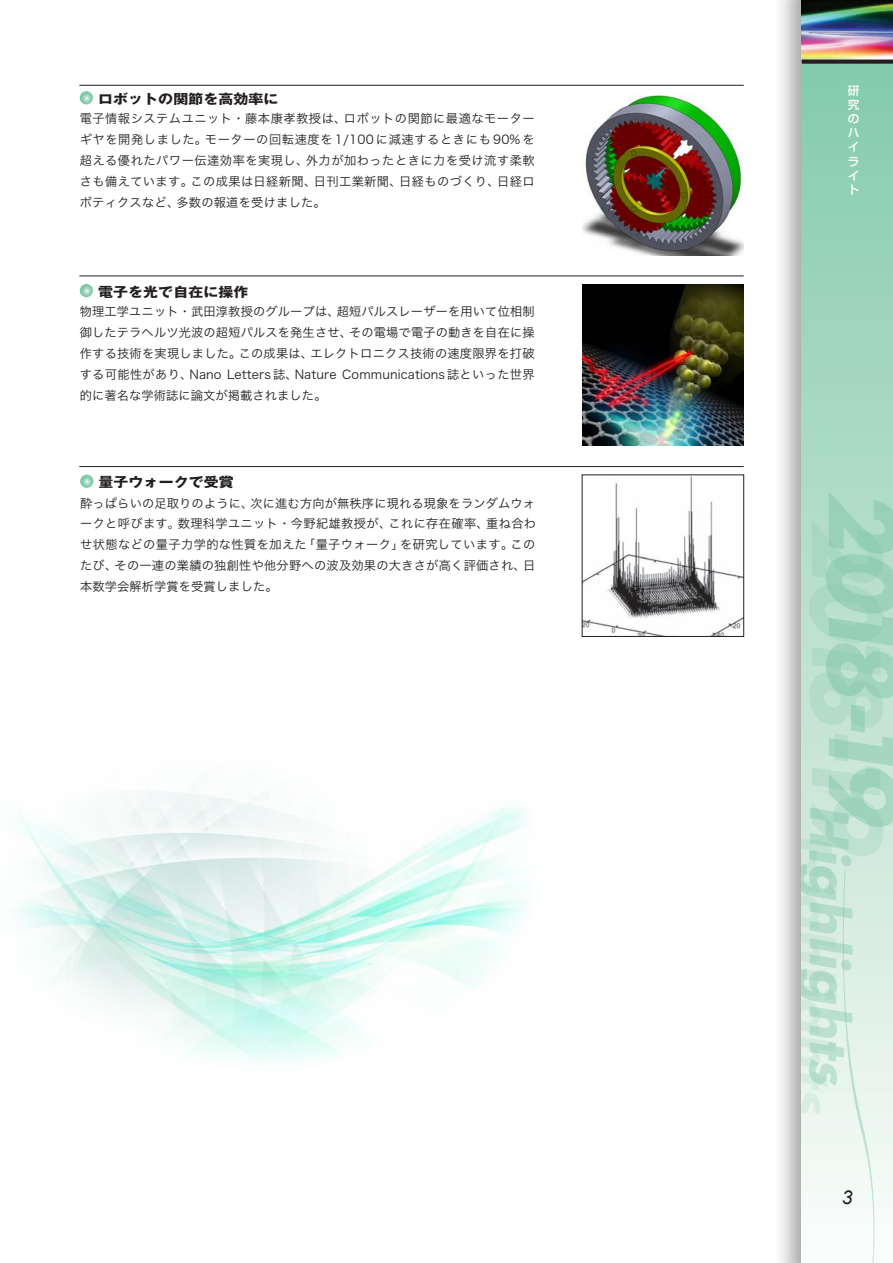
<style>
.page{position:relative;width:893px;height:1263px;background:#fff}
.page>*{position:absolute;margin:0;border:0;box-sizing:border-box;transform-origin:0 0}
.t1{font:italic 19.2px "Arial";color:#231f20}
.t2{font:700 13.35px "Gothic MB101 Pro";letter-spacing:.01em;color:#231f20;scale:1.11 1}
.t3{font:12.15px/21px "Hira Kaku Pro W3";letter-spacing:.02em;color:#231f20;text-align:justify}
.t4{font:500 11.7px/14.1px "Shin Go Pro";color:#fff;text-align:justify}
.s1{font-family:"Koz Go Pr 6 N";font-weight:700}
</style>
<div class="page">
<div style="left:773px;top:0;width:120px;height:1263px;background:#231f20;opacity:.4"></div>
<svg style="left:801px;top:64px;width:92px;height:428px;background:#99d3b8"></svg>
<svg style="left:801px;top:492px;width:92px;height:771px;background:#c8e6d7"></svg>
<img style="left:801px;top:0;width:92px;height:60px">
<svg style="left:801px;top:60px;width:92px;height:4px"></svg>
<hr style="left:79px;top:276px;width:665px;height:1px;background:#231f20">
<svg style="left:80px;top:284px;width:13px;height:13px"></svg>
<img style="left:582px;top:284px;width:162px;height:162px">
<hr style="left:79px;top:466px;width:665px;height:1px;background:#231f20">
<svg style="left:80px;top:475px;width:13px;height:13px"></svg>
<img style="left:584px;top:477px;width:158px;height:158px">
<div style="left:582px;top:475px;width:162px;height:162px;border:1px solid #231f20"></div>
<hr style="left:79px;top:85px;width:665px;height:1px;background:#231f20">
<svg style="left:80px;top:91px;width:13px;height:13px"></svg>
<img style="left:582px;top:95px;width:162px;height:160px">
<img style="left:11px;top:792px;width:518px;height:271px">
<p class="t2" style="left:98px;top:88px;width:164px">ロボットの関節を高効率に</p>
<p class="t3" style="left:80px;top:107px;width:456px">電子情報システムユニット・藤本康孝教授は、ロボットの関節に最適なモーターギヤを開発しました。モーターの回転速度を 1/100 に減速するときにも 90% を超える優れたパワー伝達効率を実現し、外力が加わったときに力を受け流す柔軟さも備えています。この成果は日経新聞、日刊工業新聞、日経ものづくり、日経ロボティクスなど、多数の報道を受けました。</p>
<p class="t2" style="left:98px;top:281px;width:137px">電子を光で自在に操作</p>
<p class="t3" style="left:80px;top:300px;width:456px">物理工学ユニット・武田淳教授のグループは、超短パルスレーザーを用いて位相制御したテラヘルツ光波の超短パルスを発生させ、その電場で電子の動きを自在に操作する技術を実現しました。この成果は、エレクトロニクス技術の速度限界を打破する可能性があり、Nano Letters誌、Nature Communications誌といった世界的に著名な学術誌に論文が掲載されました。</p>
<p class="t2" style="left:99px;top:471px;width:123px">量子ウォークで受賞</p>
<p class="t3" style="left:80px;top:492px;width:457px">酔っぱらいの足取りのように、次に進む方向が無秩序に現れる現象をランダムウォークと呼びます<span class="s1">。</span>数理科学ユニット・今野紀雄教授が、これに存在確率、重ね合わせ状態などの量子力学的な性質を加えた「量子ウォーク」を研究しています。このたび、その一連の業績の独創性や他分野への波及効果の大きさが高く評価され、日本数学会解析学賞を受賞しました。</p>
<p class="t4" style="left:848px;top:82px;width:13px">研究のハイライト</p>
<h1 class="t1" style="left:842px;top:1185px;width:12px">3</h1>
</div>
